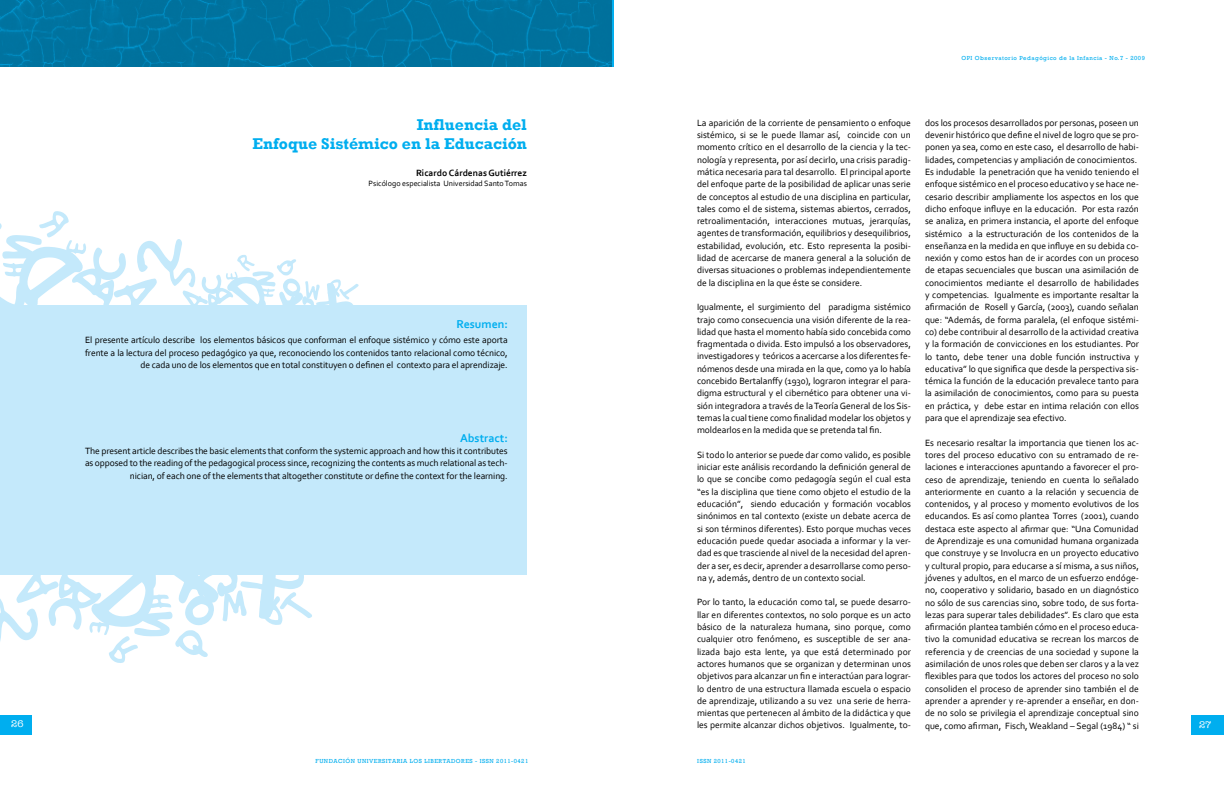
<style>
.page{position:relative;width:1224px;height:792px;background:#fff}
.page>*{position:absolute;margin:0;border:0;box-sizing:border-box;transform-origin:0 0}
.t1{font:700 16px/19px "Rockwell";color:#00aeef;text-align:right}
.t2{font:700 12px "Corbel";color:#00aeef}
.t3{font:500 10px "American Typ Itc DEE";color:#fff}
.t4{font:9.5px/12.3px "Corbel";color:#000;text-align:justify}
.t5{font:700 9.5px "Corbel";color:#000}
.t6{font:8px "Corbel";color:#000}
.t7{font:6px "Rockwell";letter-spacing:.08em;color:#00aeef}
</style>
<div class="page">
<div style="left:1191px;top:715px;width:33px;height:19px;background:#00aeef"></div>
<div style="left:0;top:716px;width:32px;height:19px;background:#00aeef"></div>
<div style="left:0;top:305px;width:526px;height:269px;background:#c4e9fb"></div>
<svg style="left:0;top:211px;width:359px;height:94px"></svg>
<svg style="left:0;top:574px;width:338px;height:89px"></svg>
<img style="left:0;top:0;width:612px;height:66px">
<h1 class="t1" style="left:253px;top:115px;width:276px">Influencia del<br>Enfoque Sistémico en la Educación</h1>
<p class="t5" style="left:416px;top:167px;width:112px">Ricardo Cárdenas Gutiérrez</p>
<p class="t6" style="left:369px;top:178px;width:160px">Psicólogo especialista Universidad Santo Tomas</p>
<p class="t2" style="left:456px;top:317px;width:53px">Resumen:</p>
<p class="t4" style="left:85px;top:334px;width:424px;text-align:right">El presente artículo describe los elementos básicos que conforman el enfoque sistémico y cómo este aporta frente a la lectura del proceso pedagógico ya que, reconociendo los contenidos tanto relacional como técnico, de cada uno de los elementos que en total constituyen o definen el contexto para el aprendizaje.</p>
<p class="t2" style="left:460px;top:431px;width:49px">Abstract:</p>
<p class="t4" style="left:85px;top:445px;width:424px;text-align:right">The present article describes the basic elements that conform the systemic approach and how this it contributes as opposed to the reading of the pedagogical process since, recognizing the contents as much relational as tech&shy;nician, of each one of the elements that altogether constitute or define the context for the learning.</p>
<p class="t3" style="left:11px;top:718px;width:14px">26</p>
<p class="t7" style="left:316px;top:757px;width:214px">FUNDACIÓN UNIVERSITARIA LOS LIBERTADORES - ISSN 2011-0421</p>
<p class="t7" style="left:961px;top:54px;width:185px">OPI Observatorio Pedagógico de la Infancia - No.7 - 2009</p>
<p class="t4" style="left:697px;top:116px;width:215px">La aparición de la corriente de pensamiento o enfoque sistémico, si se le puede llamar así, coincide con un momento crítico en el desarrollo de la ciencia y la tec&shy;nología y representa, por así decirlo, una crisis paradig&shy;mática necesaria para tal desarrollo. El principal aporte del enfoque parte de la posibilidad de aplicar unas serie de conceptos al estudio de una disciplina en particular, tales como el de sistema, sistemas abiertos, cerrados, retroalimentación, interacciones mutuas, jerarquías, agentes de transformación, equilibrios y desequilibrios, estabilidad, evolución, etc. Esto representa la posibi&shy;lidad de acercarse de manera general a la solución de diversas situaciones o problemas independientemente de la disciplina en la que éste se considere.</p>
<p class="t4" style="left:697px;top:301px;width:215px">Igualmente, el surgimiento del paradigma sistémico trajo como consecuencia una visión diferente de la rea&shy;lidad que hasta el momento había sido concebida como fragmentada o divida. Esto impulsó a los observadores, investigadores y teóricos a acercarse a los diferentes fe&shy;nómenos desde una mirada en la que, como ya lo había concebido Bertalanffy (1930), lograron integrar el para&shy;digma estructural y el cibernético para obtener una vi&shy;sión integradora a través de la Teoría General de los Sis&shy;temas la cual tiene como finalidad modelar los objetos y moldearlos en la medida que se pretenda tal fin.</p>
<p class="t4" style="left:697px;top:448px;width:215px">Si todo lo anterior se puede dar como valido, es posible iniciar este análisis recordando la definición general de lo que se concibe como pedagogía según el cual esta “es la disciplina que tiene como objeto el estudio de la educación”, siendo educación y formación vocablos sinónimos en tal contexto (existe un debate acerca de si son términos diferentes). Esto porque muchas veces educación puede quedar asociada a informar y la ver&shy;dad es que trasciende al nivel de la necesidad del apren&shy;der a ser, es decir, aprender a desarrollarse como perso&shy;na y, además, dentro de un contexto social.</p>
<p class="t4" style="left:697px;top:596px;width:215px">Por lo tanto, la educación como tal, se puede desarro&shy;llar en diferentes contextos, no solo porque es un acto básico de la naturaleza humana, sino porque, como cualquier otro fenómeno, es susceptible de ser ana&shy;lizada bajo esta lente, ya que está determinado por actores humanos que se organizan y determinan unos objetivos para alcanzar un fin e interactúan para lograr&shy;lo dentro de una estructura llamada escuela o espacio de aprendizaje, utilizando a su vez una serie de herra&shy;mientas que pertenecen al ámbito de la didáctica y que les permite alcanzar dichos objetivos. Igualmente, to-</p>
<p class="t7" style="left:697px;top:757px;width:50px">ISSN 2011-0421</p>
<p class="t4" style="left:925px;top:116px;width:215px;text-align:left">dos los procesos desarrollados por personas, poseen un devenir histórico que define el nivel de logro que se pro&shy;ponen ya sea, como en este caso, el desarrollo de habi&shy;lidades, competencias y ampliación de conocimientos.<br>Es indudable la penetración que ha venido teniendo el enfoque sistémico en el proceso educativo y se hace ne&shy;cesario describir ampliamente los aspectos en los que dicho enfoque influye en la educación. Por esta razón se analiza, en primera instancia, el aporte del enfoque sistémico a la estructuración de los contenidos de la enseñanza en la medida en que influye en su debida co&shy;nexión y como estos han de ir acordes con un proceso de etapas secuenciales que buscan una asimilación de conocimientos mediante el desarrollo de habilidades y competencias. Igualmente es importante resaltar la afirmación de Rosell y García, (2003), cuando señalan que: “Además, de forma paralela, (el enfoque sistémi&shy;co) debe contribuir al desarrollo de la actividad creativa y la formación de convicciones en los estudiantes. Por lo tanto, debe tener una doble función instructiva y educativa” lo que significa que desde la perspectiva sis&shy;témica la función de la educación prevalece tanto para la asimilación de conocimientos, como para su puesta en práctica, y debe estar en intima relación con ellos para que el aprendizaje sea efectivo.</p>
<p class="t4" style="left:925px;top:436px;width:215px">Es necesario resaltar la importancia que tienen los ac&shy;tores del proceso educativo con su entramado de re&shy;laciones e interacciones apuntando a favorecer el pro&shy;ceso de aprendizaje, teniendo en cuenta lo señalado anteriormente en cuanto a la relación y secuencia de contenidos, y al proceso y momento evolutivos de los educandos. Es así como plantea Torres (2001), cuando destaca este aspecto al afirmar que: “Una Comunidad de Aprendizaje es una comunidad humana organizada que construye y se Involucra en un proyecto educativo y cultural propio, para educarse a sí misma, a sus niños, jóvenes y adultos, en el marco de un esfuerzo endóge&shy;no, cooperativo y solidario, basado en un diagnóstico no sólo de sus carencias sino, sobre todo, de sus forta&shy;lezas para superar tales debilidades”. Es claro que esta afirmación plantea también cómo en el proceso educa&shy;tivo la comunidad educativa se recrean los marcos de referencia y de creencias de una sociedad y supone la asimilación de unos roles que deben ser claros y a la vez flexibles para que todos los actores del proceso no solo consoliden el proceso de aprender sino también el de aprender a aprender y re-aprender a enseñar, en don&shy;de no solo se privilegia el aprendizaje conceptual sino que, como afirman, Fisch, Weakland – Segal (1984) “ si</p>
<p class="t3" style="left:1199px;top:719px;width:14px">27</p>
</div>
